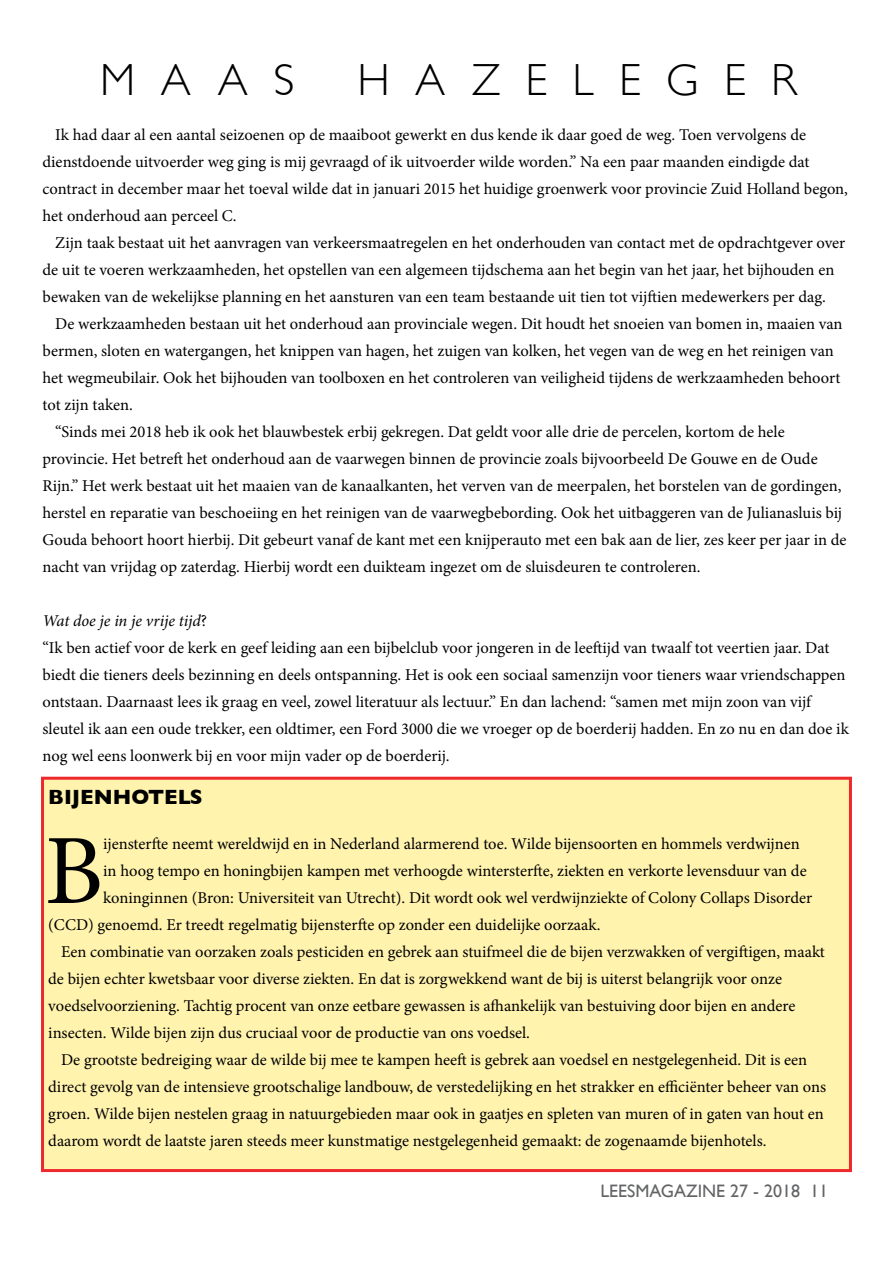
<style>
.page{position:relative;width:893px;height:1263px;background:#fff}
.page>*{position:absolute;margin:0;border:0;box-sizing:border-box;transform-origin:0 0}
.t1{font:99.6px "Minion Pro";color:#000}
.t2{font:300 45px "Gill Sans";letter-spacing:.565em;color:#000}
.t3{font:700 21px "Gill Sans";color:#000}
.t4{font:18px "Gill Sans";color:#636466}
.t5{font:16.5px/27px "Minion Pro";color:#000}
.s1{font-style:italic}
</style>
<div class="page">
<div style="left:43px;top:778px;width:807px;height:392px;background:#fff3ae"></div>
<div style="left:41px;top:777px;width:811px;height:395px;border:3px solid #ee292d"></div>
<h2 class="t2" style="left:100px;top:44px;width:196px">MAAS</h2>
<h2 class="t2" style="left:357px;top:44px;width:441px">HAZELEGER</h2>
<p class="t5" style="left:43px;top:121px;width:807px;text-indent:13px">Ik had daar al een aantal seizoenen op de maaiboot gewerkt en dus kende ik daar goed de weg. Toen vervolgens de dienstdoende uitvoerder weg ging is mij gevraagd of ik uitvoerder wilde worden.” Na een paar maanden eindigde dat contract in december maar het toeval wilde dat in januari 2015 het huidige groenwerk voor provincie Zuid Holland begon, het onderhoud aan perceel C.</p>
<p class="t5" style="left:43px;top:229px;width:804px;text-indent:13px">Zijn taak bestaat uit het aanvragen van verkeersmaatregelen en het onderhouden van contact met de opdrachtgever over de uit te voeren werkzaamheden, het opstellen van een algemeen tijdschema aan het begin van het jaar, het bijhouden en bewaken van de wekelijkse planning en het aansturen van een team bestaande uit tien tot vijftien medewerkers per dag.</p>
<p class="t5" style="left:55px;top:310px;width:789px">De werkzaamheden bestaan uit het onderhoud aan provinciale wegen. Dit houdt het snoeien van bomen in, maaien van</p>
<p class="t5" style="left:43px;top:337px;width:793px">bermen, sloten en watergangen, het knippen van hagen, het zuigen van kolken, het vegen van de weg en het reinigen van</p>
<p class="t5" style="left:43px;top:364px;width:799px">het wegmeubilair. Ook het bijhouden van toolboxen en het controleren van veiligheid tijdens de werkzaamheden behoort</p>
<p class="t5" style="left:43px;top:391px;width:92px">tot zijn taken.</p>
<p class="t5" style="left:55px;top:418px;width:731px">“Sinds mei 2018 heb ik ook het blauwbestek erbij gekregen. Dat geldt voor alle drie de percelen, kortom de hele</p>
<p class="t5" style="left:43px;top:445px;width:777px">provincie. Het betreft het onderhoud aan de vaarwegen binnen de provincie zoals bijvoorbeeld De Gouwe en de Oude</p>
<p class="t5" style="left:43px;top:472px;width:801px">Rijn.” Het werk bestaat uit het maaien van de kanaalkanten, het verven van de meerpalen, het borstelen van de gordingen,</p>
<p class="t5" style="left:43px;top:499px;width:801px">herstel en reparatie van beschoeiing en het reinigen van de vaarwegbebording. Ook het uitbaggeren van de Julianasluis bij</p>
<p class="t5" style="left:43px;top:526px;width:806px">Gouda behoort hoort hierbij. Dit gebeurt vanaf de kant met een knijperauto met een bak aan de lier, zes keer per jaar in de</p>
<p class="t5" style="left:43px;top:553px;width:660px">nacht van vrijdag op zaterdag. Hierbij wordt een duikteam ingezet om de sluisdeuren te controleren.</p>
<p class="t5" style="left:43px;top:607px;width:808px"><span class="s1">Wat doe je in je vrije tijd</span>?<br>“Ik ben actief voor de kerk en geef leiding aan een bijbelclub voor jongeren in de leeftijd van twaalf tot veertien jaar. Dat biedt die tieners deels bezinning en deels ontspanning. Het is ook een sociaal samenzijn voor tieners waar vriendschappen ontstaan. Daarnaast lees ik graag en veel, zowel literatuur als lectuur.” En dan lachend: “samen met mijn zoon van vijf sleutel ik aan een oude trekker, een oldtimer, een Ford 3000 die we vroeger op de boerderij hadden. En zo nu en dan doe ik nog wel eens loonwerk bij en voor mijn vader op de boerderij.</p>
<p class="t3" style="left:48px;top:780px;width:156px">BIJENHOTELS</p>
<h1 class="t1" style="left:45px;top:804px;width:60px">B</h1>
<p class="t5" style="left:103px;top:830px;width:698px">ijensterfte neemt wereldwijd en in Nederland alarmerend toe. Wilde bijensoorten en hommels verdwijnen</p>
<p class="t5" style="left:103px;top:857px;width:705px">in hoog tempo en honingbijen kampen met verhoogde wintersterfte, ziekten en verkorte levensduur van de</p>
<p class="t5" style="left:103px;top:884px;width:710px">koninginnen (Bron: Universiteit van Utrecht). Dit wordt ook wel verdwijnziekte of Colony Collaps Disorder</p>
<p class="t5" style="left:48px;top:911px;width:554px">(CCD) genoemd. Er treedt regelmatig bijensterfte op zonder een duidelijke oorzaak.</p>
<p class="t5" style="left:61px;top:938px;width:765px">Een combinatie van oorzaken zoals pesticiden en gebrek aan stuifmeel die de bijen verzwakken of vergiftigen, maakt</p>
<p class="t5" style="left:48px;top:965px;width:735px">de bijen echter kwetsbaar voor diverse ziekten. En dat is zorgwekkend want de bij is uiterst belangrijk voor onze</p>
<p class="t5" style="left:48px;top:992px;width:749px">voedselvoorziening. Tachtig procent van onze eetbare gewassen is afhankelijk van bestuiving door bijen en andere</p>
<p class="t5" style="left:48px;top:1019px;width:483px">insecten. Wilde bijen zijn dus cruciaal voor de productie van ons voedsel.</p>
<p class="t5" style="left:61px;top:1046px;width:748px">De grootste bedreiging waar de wilde bij mee te kampen heeft is gebrek aan voedsel en nestgelegenheid. Dit is een</p>
<p class="t5" style="left:48px;top:1073px;width:779px">direct gevolg van de intensieve grootschalige landbouw, de verstedelijking en het strakker en efficiënter beheer van ons</p>
<p class="t5" style="left:48px;top:1100px;width:777px">groen. Wilde bijen nestelen graag in natuurgebieden maar ook in gaatjes en spleten van muren of in gaten van hout en</p>
<p class="t5" style="left:48px;top:1127px;width:720px">daarom wordt de laatste jaren steeds meer kunstmatige nestgelegenheid gemaakt: de zogenaamde bijenhotels.</p>
<p class="t4" style="left:600px;top:1180px;width:229px">LEESMAGAZINE 27 - 2018 11</p>
</div>
